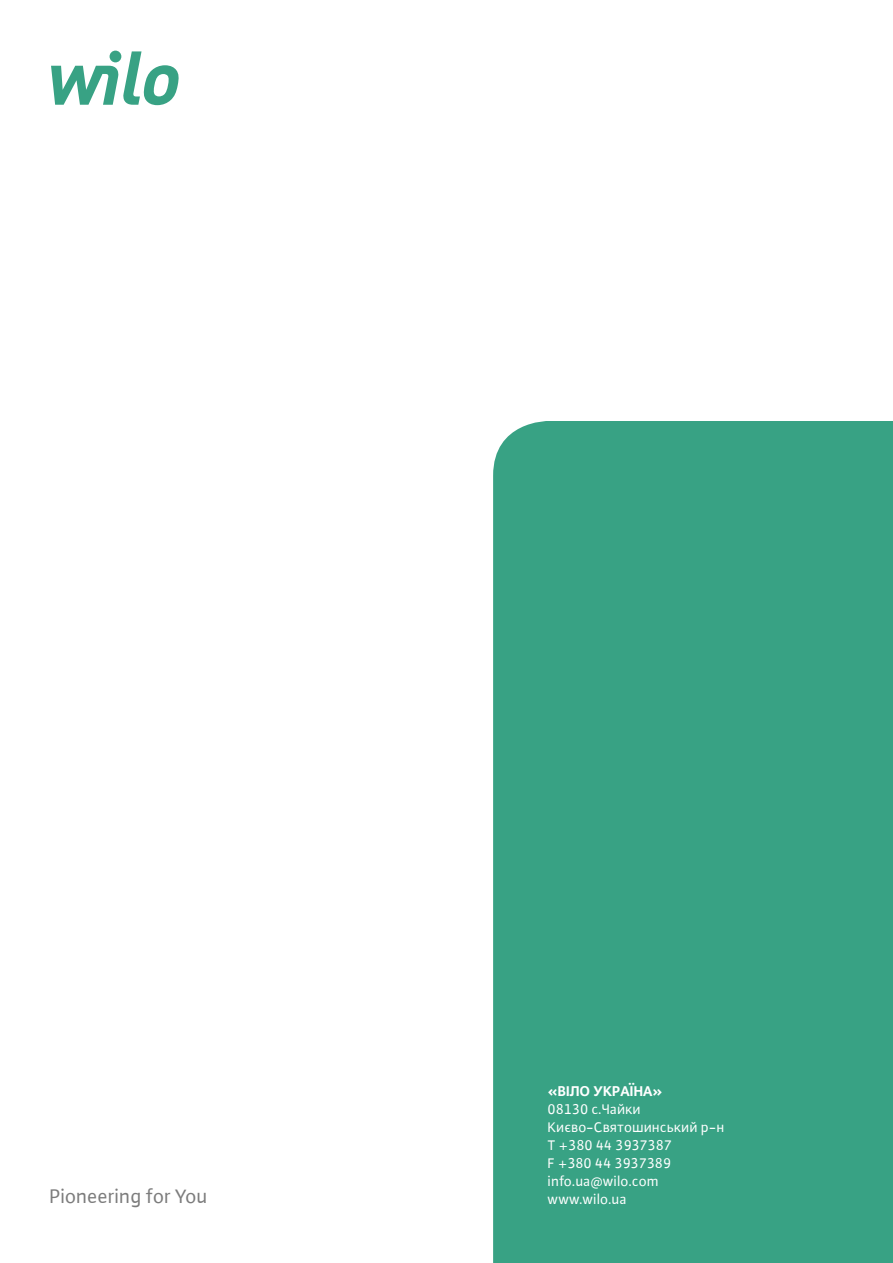
<style>
.page{position:relative;width:893px;height:1263px;background:#fff}
.page>*{position:absolute;margin:0;border:0;box-sizing:border-box;transform-origin:0 0}
.t1{font:21px "WILO Plus Global";letter-spacing:-.005em;color:#7c7c7c}
.t2{font:15px/18px "WILO Plus Global";color:#fff}
.t3{font:700 15px "WILO Plus Global";color:#fff}
</style>
<div class="page">
<div style="left:493px;top:421px;width:400px;height:842px;background:#38a284"></div>
<svg style="left:51px;top:51px;width:128px;height:54px"></svg>
<div style="left:110px;top:51px;width:11px;height:11px;background:#38a284;border-radius:50%"></div>
<h1 class="t1" style="left:50px;top:1183px;width:160px">Pioneering for You</h1>
<p class="t3" style="left:548px;top:1082px;width:116px">«ВІЛО УКРАЇНА»</p>
<p class="t2" style="left:548px;top:1100px;width:178px">08130 с.Чайки<br>Києво-Святошинський р-н<br>T +380 44 3937387<br>F +380 44 3937389 info.ua@wilo.com www.wilo.ua</p>
</div>
